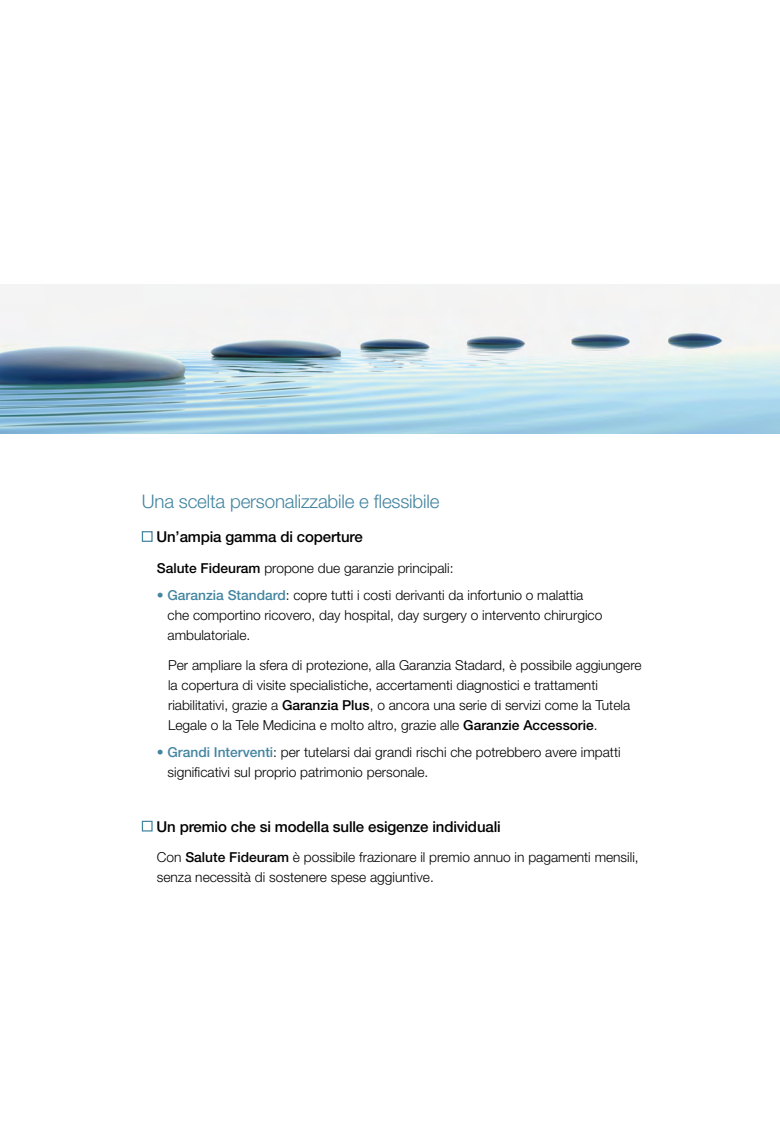
<style>
.page{position:relative;width:780px;height:1134px;background:#fff}
.page>*{position:absolute;margin:0;border:0;box-sizing:border-box;transform-origin:0 0}
.t1{font:300 18.75px "Helvetica Neue LT Std";letter-spacing:-.01em;color:#4485a0}
.t2{font:500 15px "Helvetica Neue LT Std";letter-spacing:-.01em;color:#000}
.t3{font:300 13.75px/20px "Helvetica Neue LT Std";color:#000}
.s1{font-weight:500}
.s2{font-weight:500;color:#4485a0}
</style>
<div class="page">
<div style="left:142px;top:531px;width:11px;height:11px;border:1px solid #4485a0"></div>
<div style="left:142px;top:821px;width:11px;height:10px;border:1px solid #4485a0"></div>
<img style="left:0;top:284px;width:780px;height:149px">
<h1 class="t1" style="left:142px;top:490px;width:299px">Una scelta personalizzabile e flessibile</h1>
<p class="t2" style="left:156px;top:528px;width:208px">Un’ampia gamma di coperture</p>
<p class="t3" style="left:157px;top:557px;width:298px"><span class="s1">Salute Fideuram</span> propone due garanzie principali:</p>
<p class="t3" style="left:167px;top:584px;width:436px;text-indent:-11px"><span class="s2">• Garanzia Standard</span>: copre tutti i costi derivanti da infortunio o malattia che comportino ricovero, day hospital, day surgery o intervento chirurgico ambulatoriale.</p>
<p class="t3" style="left:168px;top:655px;width:475px">Per ampliare la sfera di protezione, alla Garanzia Stadard, è possibile aggiungere la copertura di visite specialistiche, accertamenti diagnostici e trattamenti riabilitativi, grazie a <span class="s1">Garanzia Plus</span>, o ancora una serie di servizi come la Tutela Legale o la Tele Medicina e molto altro, grazie alle <span class="s1">Garanzie Accessorie</span>.</p>
<p class="t3" style="left:167px;top:742px;width:454px;text-indent:-11px"><span class="s2">• Grandi Interventi</span>: per tutelarsi dai grandi rischi che potrebbero avere impatti significativi sul proprio patrimonio personale.</p>
<p class="t2" style="left:156px;top:817px;width:346px">Un premio che si modella sulle esigenze individuali</p>
<p class="t3" style="left:157px;top:847px;width:483px">Con <span class="s1">Salute Fideuram</span> è possibile frazionare il premio annuo in pagamenti mensili, senza necessità di sostenere spese aggiuntive.</p>
</div>
